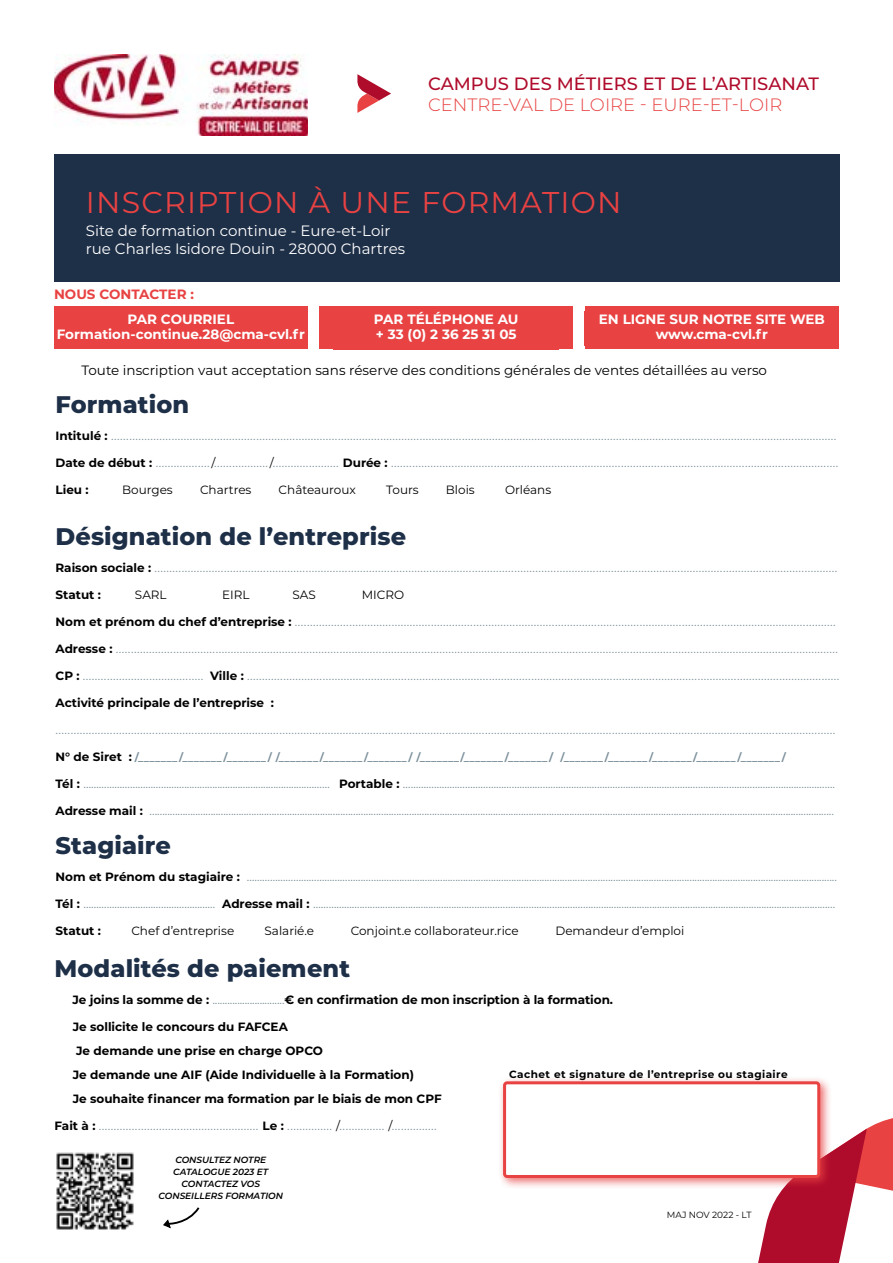
<style>
.page{position:relative;width:893px;height:1263px;background:#fff}
.page>*{position:absolute;margin:0;border:0;box-sizing:border-box;transform-origin:0 0}
.t1{font:30px "Montserrat";letter-spacing:.04em;color:#e84242}
.t2{font:800 24px "Montserrat";letter-spacing:.005em;color:#1e2f48}
.t3{font:500 17.85px "Montserrat";color:#af0b2b}
.t4{font:300 17.85px "Montserrat";color:#e84242}
.t5{font:15px/18px "Montserrat";color:#fff}
.t6{font:700 13.5px/15px "Montserrat";color:#fff;text-align:center}
.t7{font:13.5px "Montserrat";color:#000}
.t8{font:700 13.5px "Montserrat";color:#e84242}
.t9{font:12px "Montserrat";color:#7c909b}
.t10{font:700 12px/24px "Montserrat";color:#000}
.t11{font:12px "Montserrat";color:#000}
.t12{font:700 10.5px "Montserrat";color:#7c909b}
.t13{font:700 10.5px "Montserrat";letter-spacing:.04em;color:#000}
.t14{font:italic 600 9px/12px "Montserrat";letter-spacing:-.005em;color:#000;text-align:center}
.t15{font:9px "Montserrat";color:#000}
.s1{font-weight:700;color:#000}
.s2{color:#000}
.s3{font-size:12px;color:#000}
.s4{font-weight:400;color:#7c909b}
</style>
<div class="page">
<svg style="left:357px;top:74px;width:34px;height:39px"></svg>
<img style="left:54px;top:54px;width:253px;height:81px">
<div style="left:54px;top:154px;width:786px;height:128px;background:#1e2f48"></div>
<div style="left:54px;top:307px;width:254px;height:42px;background:#e84242"></div>
<div style="left:319px;top:307px;width:254px;height:42px;background:#e84242"></div>
<div style="left:585px;top:307px;width:253px;height:42px;background:#e84242"></div>
<svg style="left:758px;top:1118px;width:135px;height:145px"></svg>
<div style="left:498px;top:1076px;width:333px;height:113px;background:#e84242;opacity:.75"></div>
<div style="left:505px;top:1083px;width:314px;height:93px;background:#fff;border-radius:3px"></div>
<div style="left:503px;top:1081px;width:317px;height:97px;border:3px solid #e84242;border-radius:3px"></div>
<img style="left:56px;top:1152px;width:78px;height:78px">
<svg style="left:163px;top:1207px;width:37px;height:22px"></svg>
<h3 class="t3" style="left:428px;top:71px;width:393px">CAMPUS DES MÉTIERS ET DE L’ARTISANAT</h3>
<h3 class="t4" style="left:428px;top:93px;width:356px">CENTRE-VAL DE LOIRE - EURE-ET-LOIR</h3>
<h1 class="t1" style="left:86px;top:182px;width:537px">INSCRIPTION À UNE FORMATION</h1>
<p class="t5" style="left:86px;top:221px;width:321px">Site de formation continue - Eure-et-Loir rue Charles Isidore Douin - 28000 Chartres</p>
<p class="t8" style="left:54px;top:284px;width:141px">NOUS CONTACTER :</p>
<p class="t6" style="left:57px;top:311px;width:250px">PAR COURRIEL<br>Formation-continue.28@cma-cvl.fr</p>
<p class="t6" style="left:374px;top:311px;width:146px;text-align:left">PAR TÉLÉPHONE AU + 33 (0) 2 36 25 31 05</p>
<p class="t6" style="left:599px;top:311px;width:228px">EN LIGNE SUR NOTRE SITE WEB www.cma-cvl.fr</p>
<p class="t7" style="left:81px;top:361px;width:687px">Toute inscription vaut acceptation sans réserve des conditions générales de ventes détaillées au verso</p>
<h2 class="t2" style="left:56px;top:387px;width:135px">Formation</h2>
<p class="t9" style="left:56px;top:428px;width:782px"><span class="s1">Intitulé :</span> ................................................................................................................................................................................................................................................</p>
<p class="t9" style="left:56px;top:455px;width:784px"><span class="s1">Date de début :</span> ..................<span class="s2">/</span>..................<span class="s2">/</span>...................... <span class="s1">Durée :</span> ....................................................................................................................................................</p>
<p class="t10" style="left:56px;top:477px;width:35px">Lieu :</p>
<p class="t11" style="left:122px;top:482px;width:52px">Bourges</p>
<p class="t11" style="left:200px;top:482px;width:53px">Chartres</p>
<p class="t11" style="left:279px;top:482px;width:79px">Châteauroux</p>
<p class="t11" style="left:386px;top:482px;width:34px">Tours</p>
<p class="t11" style="left:446px;top:482px;width:30px">Blois</p>
<p class="t11" style="left:505px;top:482px;width:48px">Orléans</p>
<h2 class="t2" style="left:56px;top:519px;width:352px">Désignation de l’entreprise</h2>
<p class="t9" style="left:56px;top:560px;width:783px"><span class="s1">Raison sociale :</span> ..................................................................................................................................................................................................................................</p>
<p class="t10" style="left:56px;top:582px;width:47px">Statut :</p>
<p class="t11" style="left:135px;top:587px;width:33px">SARL</p>
<p class="t11" style="left:222px;top:587px;width:29px">EIRL</p>
<p class="t11" style="left:292px;top:587px;width:25px">SAS</p>
<p class="t11" style="left:362px;top:587px;width:44px">MICRO</p>
<p class="t9" style="left:56px;top:614px;width:782px"><span class="s1">Nom et prénom du chef d’entreprise :</span> ...................................................................................................................................................................................</p>
<p class="t9" style="left:56px;top:641px;width:784px"><span class="s1">Adresse :</span> ...............................................................................................................................................................................................................................................</p>
<p class="t9" style="left:56px;top:668px;width:785px"><span class="s1">CP :</span> ........................................ <span class="s1">Ville :</span> ....................................................................................................................................................................................................</p>
<p class="t10" style="left:56px;top:690px;width:220px">Activité principale de l’entreprise :</p>
<p class="t9" style="left:56px;top:722px;width:781px">..................................................................................................................................................................................................................................................................</p>
<p class="t12" style="left:56px;top:750px;width:732px"><span class="s3">N° de Siret :</span> /_______ /_______ /_______ / /_______ /_______ /_______ / /_______ /_______ /_______ / /_______ /_______ /_______ /_______ /_______ /</p>
<p class="t9" style="left:56px;top:776px;width:781px"><span class="s1">Tél :</span> …………………………………................................................……… <span class="s1">Portable :</span> ……………………………………………………………………………………………………………………………………....………….</p>
<p class="t9" style="left:56px;top:803px;width:780px"><span class="s1">Adresse mail :</span> .............................................................................................................................................................................................................................................................................</p>
<h2 class="t2" style="left:56px;top:828px;width:117px">Stagiaire</h2>
<p class="t9" style="left:56px;top:869px;width:783px"><span class="s1">Nom et Prénom du stagiaire :</span> …………………………………………………..............................................................................................................................................................................</p>
<p class="t9" style="left:56px;top:896px;width:781px"><span class="s1">Tél :</span> …………………………………………… <span class="s1">Adresse mail :</span> ………………..........................................…………………………………………….............................................................................................</p>
<p class="t10" style="left:56px;top:918px;width:47px">Statut :</p>
<p class="t11" style="left:131px;top:923px;width:104px">Chef d’entreprise</p>
<p class="t11" style="left:265px;top:923px;width:51px">Salarié.e</p>
<p class="t11" style="left:351px;top:923px;width:170px">Conjoint.e collaborateur.rice</p>
<p class="t11" style="left:555px;top:923px;width:130px">Demandeur d’emploi</p>
<h2 class="t2" style="left:54px;top:951px;width:297px">Modalités de paiement</h2>
<p class="t10" style="left:73px;top:987px;width:542px">Je joins la somme de : <span class="s4">.............................</span>€ en confirmation de mon inscription à la formation.</p>
<p class="t10" style="left:73px;top:1014px;width:370px">Je sollicite le concours du FAFCEA<br>Je demande une prise en charge OPCO<br>Je demande une AIF (Aide Individuelle à la Formation)<br>Je souhaite financer ma formation par le biais de mon CPF</p>
<p class="t9" style="left:54px;top:1117px;width:384px"><span class="s1">Fait à :</span> ..................................................... <span class="s1">Le :</span> ............... <span class="s2">/</span>............... <span class="s2">/</span>...............</p>
<p class="t13" style="left:509px;top:1066px;width:280px">Cachet et signature de l’entreprise ou stagiaire</p>
<p class="t14" style="left:159px;top:1153px;width:126px">CONSULTEZ NOTRE<br>CATALOGUE 2023 ET<br>CONTACTEZ VOS<br>CONSEILLERS FORMATION</p>
<p class="t15" style="left:667px;top:1208px;width:86px">MAJ NOV 2022 - LT</p>
</div>
